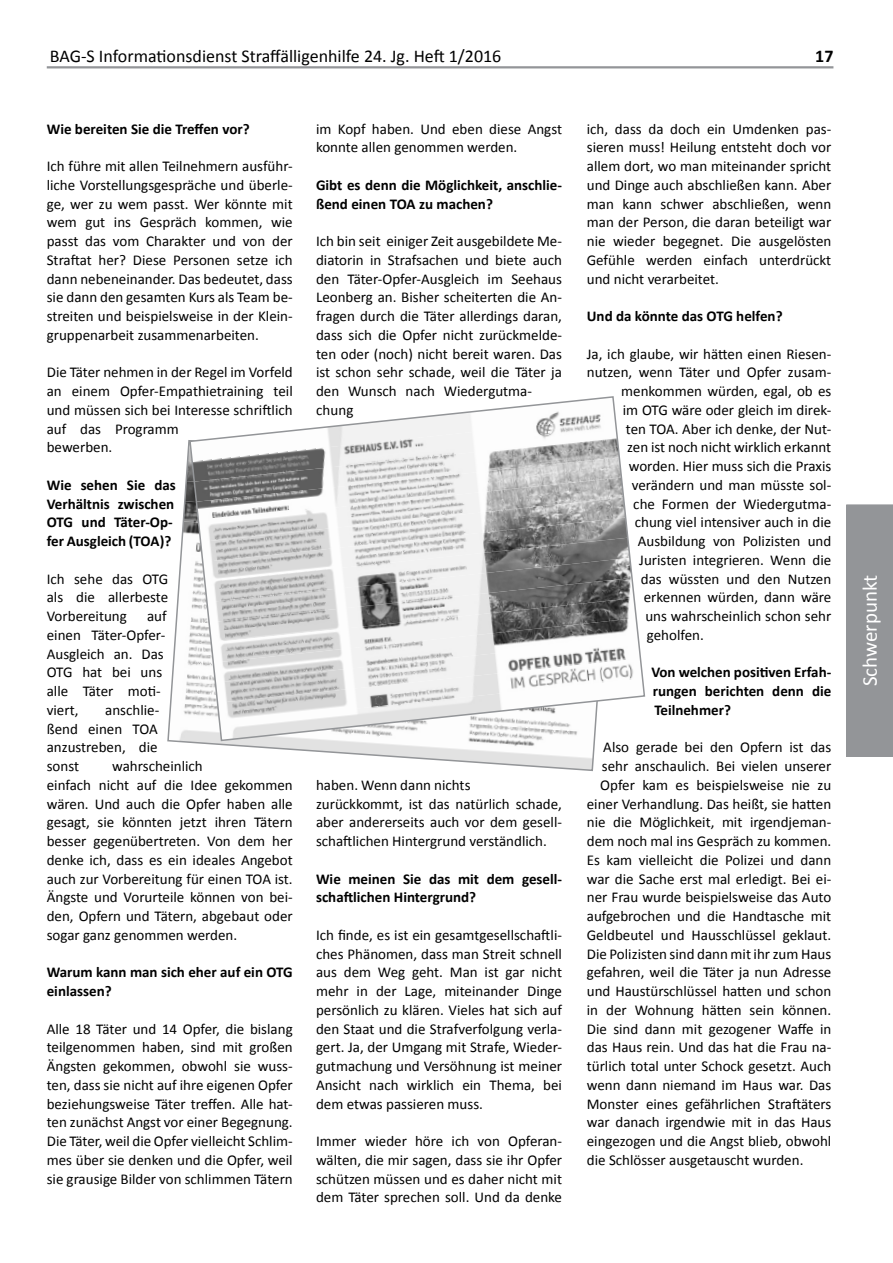
<style>
.page{position:relative;width:893px;height:1263px;background:#fff}
.page>*{position:absolute;margin:0;border:0;box-sizing:border-box;transform-origin:0 0}
.t1{font:21px "Calibri";color:#fff}
.t2{font:18px "Calibri";color:#000}
.t3{font:700 18px "Calibri";color:#000}
.t4{font:15px/18.8px "Calibri";color:#000;text-align:justify}
.t5{font:700 15px/18.8px "Calibri";color:#000}
</style>
<div class="page">
<hr style="left:47px;top:66px;width:786px;height:2px;background:#939598">
<div style="left:846px;top:504px;width:47px;height:253px;background:#939598"></div>
<svg style="left:167px;top:446px;width:428px;height:326px"></svg>
<svg style="left:188px;top:396px;width:458px;height:346px"></svg>
<p class="t2" style="left:50px;top:45px;width:453px">BAG-S Informationsdienst Straffälligenhilfe 24. Jg. Heft 1/2016</p>
<p class="t3" style="left:815px;top:45px;width:20px">17</p>
<p class="t5" style="left:47px;top:119px;width:204px">Wie bereiten Sie die Treffen vor?</p>
<p class="t4" style="left:47px;top:157px;width:247px">Ich führe mit allen Teilnehmern ausführ&shy;liche Vorstellungsgespräche und überle&shy;ge, wer zu wem passt. Wer könnte mit wem gut ins Gespräch kommen, wie passt das vom Charakter und von der Straftat her? Diese Personen setze ich dann nebeneinander. Das bedeutet, dass sie dann den gesamten Kurs als Team be&shy;streiten und beispielsweise in der Klein&shy;gruppenarbeit zusammenarbeiten.</p>
<p class="t4" style="left:47px;top:363px;width:247px;text-align:left">Die Täter nehmen in der Regel im Vorfeld an einem Opfer-Empathietraining teil und müssen sich bei Interesse schriftlich auf das Programm<br>bewerben.</p>
<p class="t5" style="left:47px;top:475px;width:131px">Wie sehen Sie das<br>Verhältnis zwischen<br>OTG und Täter-Op&shy;fer Ausgleich (TOA)?</p>
<p class="t4" style="left:47px;top:569px;width:123px">Ich sehe das OTG als die allerbeste Vorbereitung</p>
<p class="t4" style="left:47px;top:607px;width:121px;text-align:left;text-indent:100px">auf einen Täter-Opfer-<br>Ausgleich an. Das<br>OTG hat bei uns alle Täter moti&shy;viert,</p>
<p class="t4" style="left:47px;top:701px;width:114px;text-indent:58px">anschlie&shy;ßend einen TOA anzustreben, die sonst</p>
<p class="t4" style="left:47px;top:757px;width:247px;text-align:left;text-indent:65px">wahrscheinlich<br>einfach nicht auf die Idee gekommen wären. Und auch die Opfer haben alle gesagt, sie könnten jetzt ihren Tätern besser gegenübertreten. Von dem her denke ich, dass es ein ideales Angebot auch zur Vorbereitung für einen TOA ist.<br>Ängste und Vorurteile können von bei&shy;den, Opfern und Tätern, abgebaut oder sogar ganz genommen werden.</p>
<p class="t5" style="left:47px;top:963px;width:247px">Warum kann man sich eher auf ein OTG einlassen?</p>
<p class="t4" style="left:47px;top:1019px;width:247px">Alle 18 Täter und 14 Opfer, die bislang teilgenommen haben, sind mit großen Ängsten gekommen, obwohl sie wuss&shy;ten, dass sie nicht auf ihre eigenen Opfer beziehungsweise Täter treffen. Alle hat&shy;ten zunächst Angst vor einer Begegnung.<br>Die Täter, weil die Opfer vielleicht Schlim&shy;mes über sie denken und die Opfer, weil sie grausige Bilder von schlimmen Tätern</p>
<p class="t4" style="left:316px;top:119px;width:248px">im Kopf haben. Und eben diese Angst konnte allen genommen werden.</p>
<p class="t5" style="left:316px;top:175px;width:247px">Gibt es denn die Möglichkeit, anschlie&shy;ßend einen TOA zu machen?</p>
<p class="t4" style="left:316px;top:232px;width:247px;text-align:left">Ich bin seit einiger Zeit ausgebildete Me&shy;diatorin in Strafsachen und biete auch den Täter-Opfer-Ausgleich im Seehaus Leonberg an. Bisher scheiterten die An&shy;fragen durch die Täter allerdings daran, dass sich die Opfer nicht zurückmelde&shy;ten oder (noch) nicht bereit waren. Das ist schon sehr schade, weil die Täter ja den Wunsch nach Wiedergutma&shy;chung</p>
<p class="t4" style="left:316px;top:776px;width:247px;text-align:left">haben. Wenn dann nichts<br>zurückkommt, ist das natürlich schade, aber andererseits auch vor dem gesell&shy;schaftlichen Hintergrund verständlich.</p>
<p class="t5" style="left:316px;top:869px;width:247px">Wie meinen Sie das mit dem gesell&shy;schaftlichen Hintergrund?</p>
<p class="t4" style="left:316px;top:926px;width:247px">Ich finde, es ist ein gesamtgesellschaftli&shy;ches Phänomen, dass man Streit schnell aus dem Weg geht. Man ist gar nicht mehr in der Lage, miteinander Dinge persönlich zu klären. Vieles hat sich auf den Staat und die Strafverfolgung verla&shy;gert. Ja, der Umgang mit Strafe, Wieder&shy;gutmachung und Versöhnung ist meiner Ansicht nach wirklich ein Thema, bei dem etwas passieren muss.</p>
<p class="t4" style="left:316px;top:1132px;width:248px">Immer wieder höre ich von Opferan&shy;wälten, die mir sagen, dass sie ihr Opfer schützen müssen und es daher nicht mit dem Täter sprechen soll. Und da denke</p>
<p class="t4" style="left:587px;top:119px;width:246px">ich, dass da doch ein Umdenken pas&shy;sieren muss! Heilung entsteht doch vor allem dort, wo man miteinander spricht und Dinge auch abschließen kann. Aber man kann schwer abschließen, wenn man der Person, die daran beteiligt war nie wieder begegnet. Die ausgelösten Gefühle werden einfach unterdrückt und nicht verarbeitet.</p>
<p class="t5" style="left:587px;top:307px;width:197px">Und da könnte das OTG helfen?</p>
<p class="t4" style="left:587px;top:344px;width:246px">Ja, ich glaube, wir hätten einen Riesen-</p>
<p class="t4" style="left:587px;top:363px;width:246px">nutzen, wenn Täter und Opfer zusam-</p>
<p class="t4" style="left:621px;top:382px;width:212px">menkommen würden, egal, ob es</p>
<p class="t4" style="left:623px;top:401px;width:210px">im OTG wäre oder gleich im direk-</p>
<p class="t4" style="left:626px;top:419px;width:207px">ten TOA. Aber ich denke, der Nut-</p>
<p class="t4" style="left:627px;top:438px;width:205px">zen ist noch nicht wirklich erkannt</p>
<p class="t4" style="left:629px;top:457px;width:204px">worden. Hier muss sich die Praxis</p>
<p class="t4" style="left:632px;top:476px;width:201px">verändern und man müsste sol-</p>
<p class="t4" style="left:633px;top:494px;width:200px">che Formen der Wiedergutma-</p>
<p class="t4" style="left:635px;top:513px;width:198px">chung viel intensiver auch in die</p>
<p class="t4" style="left:638px;top:532px;width:195px">Ausbildung von Polizisten und</p>
<p class="t4" style="left:639px;top:551px;width:193px">Juristen integrieren. Wenn die</p>
<p class="t4" style="left:641px;top:569px;width:192px">das wüssten und den Nutzen</p>
<p class="t4" style="left:644px;top:588px;width:189px">erkennen würden, dann wäre</p>
<p class="t4" style="left:645px;top:607px;width:187px">uns wahrscheinlich schon sehr</p>
<p class="t4" style="left:647px;top:626px;width:58px">geholfen.</p>
<p class="t5" style="left:651px;top:663px;width:182px;text-align:justify">Von welchen positiven Erfah&shy;rungen berichten denn die Teilnehmer?</p>
<p class="t4" style="left:603px;top:738px;width:229px">Also gerade bei den Opfern ist das</p>
<p class="t4" style="left:602px;top:757px;width:231px">sehr anschaulich. Bei vielen unserer</p>
<p class="t4" style="left:600px;top:776px;width:232px">Opfer kam es beispielsweise nie zu</p>
<p class="t4" style="left:587px;top:794px;width:246px">einer Verhandlung. Das heißt, sie hatten</p>
<p class="t4" style="left:587px;top:813px;width:246px">nie die Möglichkeit, mit irgendjeman-</p>
<p class="t4" style="left:587px;top:832px;width:246px">dem noch mal ins Gespräch zu kommen.</p>
<p class="t4" style="left:587px;top:851px;width:246px">Es kam vielleicht die Polizei und dann</p>
<p class="t4" style="left:587px;top:869px;width:246px">war die Sache erst mal erledigt. Bei ei-</p>
<p class="t4" style="left:587px;top:888px;width:246px">ner Frau wurde beispielsweise das Auto</p>
<p class="t4" style="left:587px;top:907px;width:246px">aufgebrochen und die Handtasche mit</p>
<p class="t4" style="left:587px;top:926px;width:246px">Geldbeutel und Hausschlüssel geklaut.</p>
<p class="t4" style="left:587px;top:944px;width:246px">Die Polizisten sind dann mit ihr zum Haus</p>
<p class="t4" style="left:587px;top:963px;width:246px">gefahren, weil die Täter ja nun Adresse</p>
<p class="t4" style="left:587px;top:982px;width:246px">und Haustürschlüssel hatten und schon</p>
<p class="t4" style="left:587px;top:1001px;width:246px">in der Wohnung hätten sein können.</p>
<p class="t4" style="left:587px;top:1019px;width:246px">Die sind dann mit gezogener Waffe in</p>
<p class="t4" style="left:587px;top:1038px;width:246px">das Haus rein. Und das hat die Frau na-</p>
<p class="t4" style="left:587px;top:1057px;width:246px">türlich total unter Schock gesetzt. Auch</p>
<p class="t4" style="left:587px;top:1076px;width:246px">wenn dann niemand im Haus war. Das</p>
<p class="t4" style="left:587px;top:1094px;width:246px">Monster eines gefährlichen Straftäters</p>
<p class="t4" style="left:587px;top:1113px;width:246px">war danach irgendwie mit in das Haus</p>
<p class="t4" style="left:587px;top:1132px;width:246px">eingezogen und die Angst blieb, obwohl</p>
<p class="t4" style="left:587px;top:1151px;width:218px">die Schlösser ausgetauscht wurden.</p>
<h1 class="t1" style="left:856px;top:686px;width:113px;rotate:-90deg">Schwerpunkt</h1>
</div>
